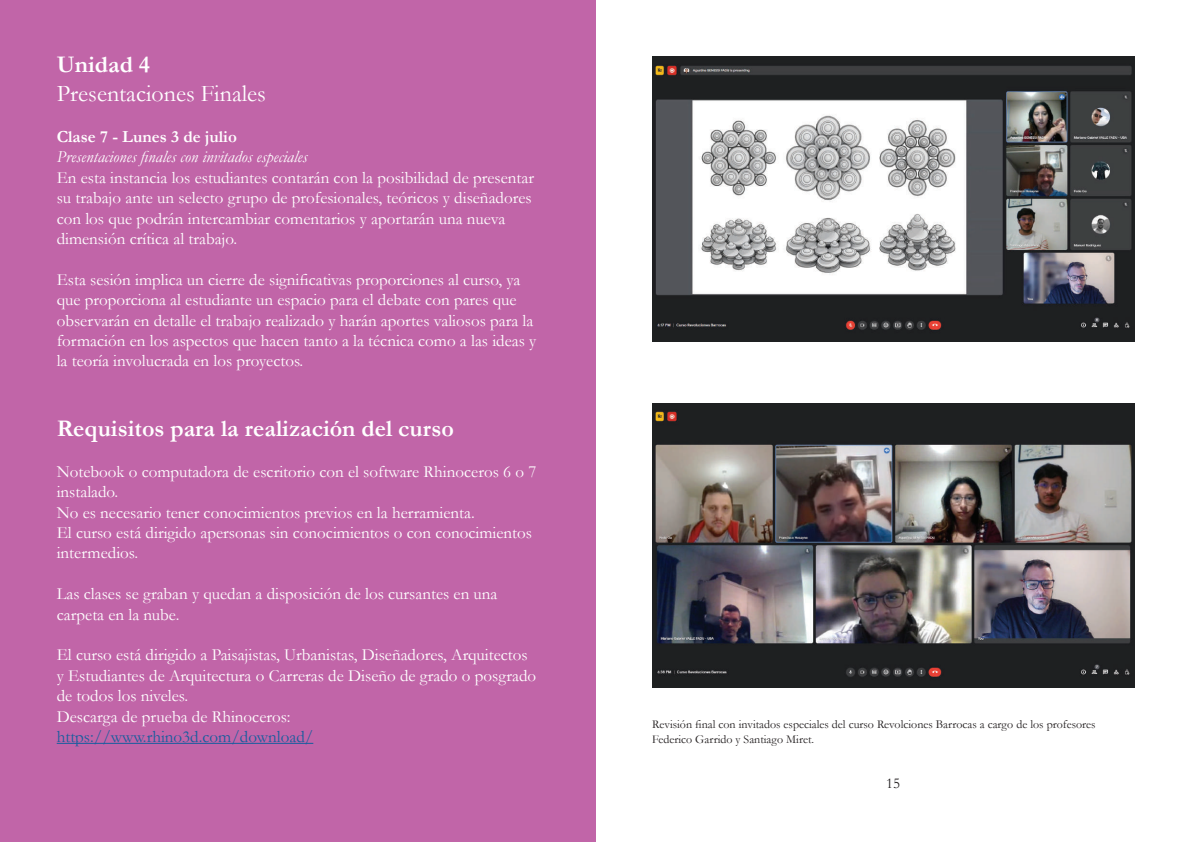
<style>
.page{position:relative;width:1191px;height:842px;background:#fff}
.page>*{position:absolute;margin:0;border:0;box-sizing:border-box;transform-origin:0 0}
.t1{font:700 24px "Garamond";color:#fff}
.t2{font:24px "Garamond";color:#fff}
.t3{font:17px/20.4px "Garamond";color:#fff}
.t4{font:italic 17px "Garamond";color:#fff}
.t5{font:17px "Garamond";color:#175d9e}
.t6{font:700 17px "Garamond";color:#fff}
.t7{font:15px "Garamond";color:#231f20}
.t8{font:12px/14.4px "Garamond";color:#231f20}
</style>
<div class="page">
<div style="left:0;top:0;width:595px;height:842px;background:#c165a8"></div>
<hr style="left:57px;top:743px;width:256px;height:1px;background:#175d9e">
<img style="left:652px;top:403px;width:482px;height:285px">
<img style="left:652px;top:57px;width:482px;height:285px">
<h1 class="t1" style="left:57px;top:48px;width:95px">Unidad 4</h1>
<h1 class="t2" style="left:57px;top:78px;width:211px">Presentaciones Finales</h1>
<p class="t6" style="left:57px;top:125px;width:182px">Clase 7 - Lunes 3 de julio</p>
<p class="t4" style="left:57px;top:146px;width:252px">Presentaciones finales con invitados especiales</p>
<p class="t3" style="left:57px;top:167px;width:479px">En esta instancia los estudiantes contarán con la posibilidad de presentar su trabajo ante un selecto grupo de profesionales, teóricos y diseñadores con los que podrán intercambiar comentarios y aportarán una nueva dimensión crítica al trabajo.</p>
<p class="t3" style="left:57px;top:269px;width:481px">Esta sesión implica un cierre de significativas proporciones al curso, ya que proporciona al estudiante un espacio para el debate con pares que observarán en detalle el trabajo realizado y harán aportes valiosos para la formación en los aspectos que hacen tanto a la técnica como a las ideas y la teoría involucrada en los proyectos.</p>
<h1 class="t1" style="left:57px;top:412px;width:399px">Requisitos para la realización del curso</h1>
<p class="t3" style="left:57px;top:461px;width:481px">Notebook o computadora de escritorio con el software Rhinoceros 6 o 7 instalado.<br>No es necesario tener conocimientos previos en la herramienta.<br>El curso está dirigido apersonas sin conocimientos o con conocimientos intermedios.</p>
<p class="t3" style="left:57px;top:583px;width:442px">Las clases se graban y quedan a disposición de los cursantes en una carpeta en la nube.</p>
<p class="t3" style="left:57px;top:644px;width:481px">El curso está dirigido a Paisajistas, Urbanistas, Diseñadores, Arquitectos y Estudiantes de Arquitectura o Carreras de Diseño de grado o posgrado de todos los niveles.<br>Descarga de prueba de Rhinoceros:</p>
<p class="t5" style="left:57px;top:725px;width:258px">https://www.rhino3d.com/download/</p>
<p class="t8" style="left:652px;top:717px;width:445px">Revisión final con invitados especiales del curso Revolciones Barrocas a cargo de los profesores<br>Federico Garrido y Santiago Miret.</p>
<p class="t7" style="left:886px;top:773px;width:16px">15</p>
</div>
